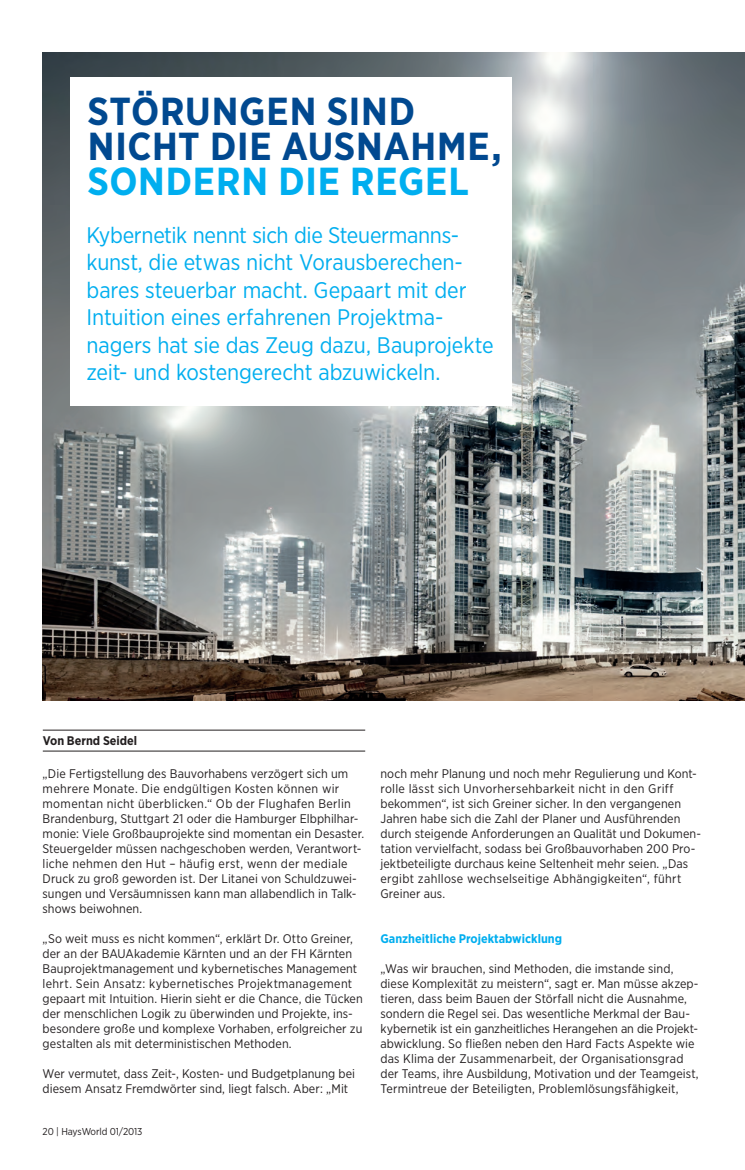
<style>
.page{position:relative;width:745px;height:1170px;background:#fff}
.page>*{position:absolute;margin:0;border:0;box-sizing:border-box;transform-origin:0 0}
.Chart_Title{font:700 39px/35px "Gotham Narrow";letter-spacing:.02em;color:#014990}
.Intro_Sub-title_15pt{font:22.5px/27.5px "Gotham Narrow";letter-spacing:-.01em;color:#00aeef}
.Bodycopy{font:12.5px/15px "Gotham Narrow";letter-spacing:.01em;color:#231f20}
.Bodycopy-2{font:700 12.5px "Gotham Narrow";color:#00aeef}
.Chart_Title-2{font:700 12.5px "Gotham Narrow";color:#231f20}
.t1{font:10px "Gotham Narrow";letter-spacing:-.01em;color:#231f20}
.s1{color:#00aeef}
</style>
<div class="page">
<img style="left:42px;top:52px;width:702px;height:648px">
<div style="left:70px;top:77px;width:441px;height:329px;background:#fff"></div>
<hr style="left:43px;top:729px;width:322px;height:1px;background:#231f20">
<hr style="left:43px;top:750px;width:322px;height:1px;background:#231f20">
<p class="Chart_Title" style="left:87px;top:93px;width:416px">STÖRUNGEN SIND<br>NICHT DIE AUSNAHME,<br><span class="s1">SONDERN DIE REGEL</span></p>
<p class="Intro_Sub-title_15pt" style="left:86px;top:220px;width:408px">Kybernetik nennt sich die Steuermanns&shy;kunst, die etwas nicht Vorausberechen&shy;bares steuerbar macht. Gepaart mit der Intuition eines erfahrenen Projektma&shy;nagers hat sie das Zeug dazu, Bauprojekte zeit- und kostengerecht abzuwickeln.</p>
<p class="Chart_Title-2" style="left:43px;top:733px;width:96px">Von Bernd Seidel</p>
<p class="Bodycopy" style="left:43px;top:765px;width:323px">„Die Fertigstellung des Bauvorhabens verzögert sich um mehrere Monate. Die endgültigen Kosten können wir momentan nicht überblicken.“ Ob der Flughafen Berlin Brandenburg, Stuttgart 21 oder die Hamburger Elbphilhar&shy;monie: Viele Großbauprojekte sind momentan ein Desaster.<br>Steuergelder müssen nachgeschoben werden, Verantwort&shy;liche nehmen den Hut – häufig erst, wenn der mediale Druck zu groß geworden ist. Der Litanei von Schuldzuwei&shy;sungen und Versäumnissen kann man allabendlich in Talk&shy;shows beiwohnen.</p>
<p class="Bodycopy" style="left:43px;top:930px;width:321px">„So weit muss es nicht kommen“, erklärt Dr. Otto Greiner, der an der BAUAkademie Kärnten und an der FH Kärnten Bauprojektmanagement und kybernetisches Management lehrt. Sein Ansatz: kybernetisches Projektmanagement gepaart mit Intuition. Hierin sieht er die Chance, die Tücken der menschlichen Logik zu überwinden und Projekte, ins&shy;besondere große und komplexe Vorhaben, erfolgreicher zu gestalten als mit deterministischen Methoden.</p>
<p class="Bodycopy" style="left:43px;top:1065px;width:314px">Wer vermutet, dass Zeit-, Kosten- und Budgetplanung bei diesem Ansatz Fremdwörter sind, liegt falsch. Aber: „Mit</p>
<p class="t1" style="left:43px;top:1125px;width:101px">20 | HaysWorld 01/2013</p>
<p class="Bodycopy" style="left:380px;top:765px;width:322px">noch mehr Planung und noch mehr Regulierung und Kont&shy;rolle lässt sich Unvorhersehbarkeit nicht in den Griff bekommen“, ist sich Greiner sicher. In den vergangenen Jahren habe sich die Zahl der Planer und Ausführenden durch steigende Anforderungen an Qualität und Dokumen&shy;tation vervielfacht, sodass bei Großbauvorhaben 200 Pro&shy;jektbeteiligte durchaus keine Seltenheit mehr seien. „Das ergibt zahllose wechselseitige Abhängigkeiten“, führt Greiner aus.</p>
<p class="Bodycopy-2" style="left:380px;top:930px;width:183px">Ganzheitliche Projektabwicklung</p>
<p class="Bodycopy" style="left:380px;top:960px;width:319px">„Was wir brauchen, sind Methoden, die imstande sind, diese Komplexität zu meistern“, sagt er. Man müsse akzep&shy;tieren, dass beim Bauen der Störfall nicht die Ausnahme, sondern die Regel sei. Das wesentliche Merkmal der Bau&shy;kybernetik ist ein ganzheitliches Herangehen an die Projekt&shy;abwicklung. So fließen neben den Hard Facts Aspekte wie das Klima der Zusammenarbeit, der Organisationsgrad der Teams, ihre Ausbildung, Motivation und der Teamgeist, Termintreue der Beteiligten, Problemlösungsfähigkeit,</p>
</div>
